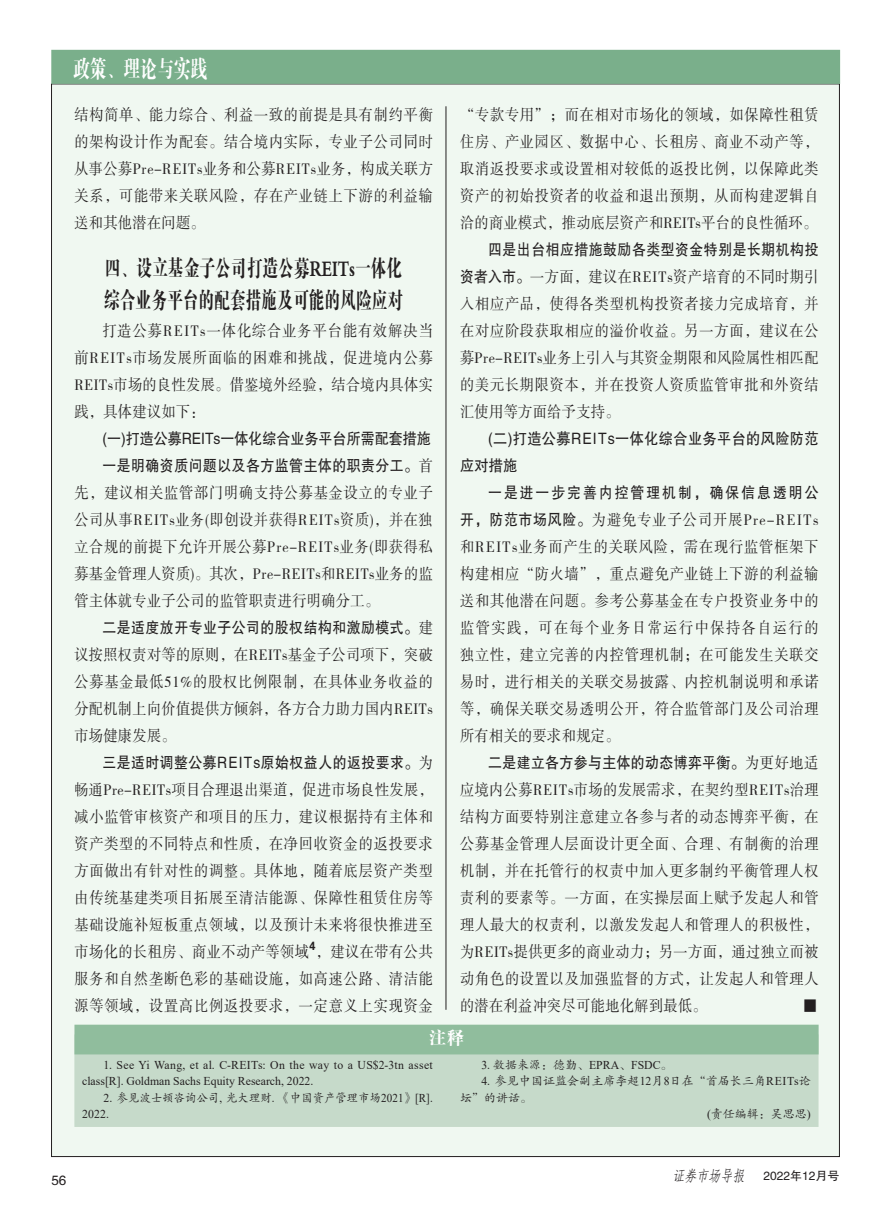
<style>
.page{position:relative;width:893px;height:1212px;background:#fff}
.page>*{position:absolute;margin:0;border:0;box-sizing:border-box;transform-origin:0 0}
.t1{font:24px "FZDBSK GBK1 0";color:#fff;scale:.7 1}
.t2{font:23.1px/31.5px "FZDBSK GBK1 0";color:#231f20;scale:.68 1}
.t3{font:18px "FZDBSK GBK1 0";color:#fff}
.t4{font:15.75px/27px "FZSSK GBK1 0";letter-spacing:.05em;color:#231f20;text-align:justify;scale:.9 1}
.t5{font:15.75px "FZHTK GBK1 0";letter-spacing:.035em;color:#231f20;scale:.88 1}
.t6{font:15.75px/27px "FZHTK GBK1 0";color:#231f20;scale:.89 1}
.t7{font:15.75px/27px "FZHTK GBK1 0";letter-spacing:.035em;color:#231f20;scale:.9 1}
.t8{font:15.75px "FZHTK GBK1 0";letter-spacing:.14em;color:#231f20;scale:.88 1}
.t9{font:13.5px "FZHTK GBK1 0";color:#231f20}
.t10{font:12px/16.5px "Times New Roman";color:#231f20}
.t11{font:12px "FZKTK GBK1 0";letter-spacing:.005em;color:#231f20}
.t12{font:12px "FZKTK GBK1 0";letter-spacing:.005em;color:#231f20;scale:.94 1}
.t13{font:12px "FZHTK GBK1 0";color:#231f20}
.t14{font:12px "FZDHTK GBK1 0";color:#231f20;scale:.9 1}
.s1{font-family:"FZSSK GBK1 0"}
.s2{font-family:"FZHTK GBK1 0"}
.s3{font-family:"Times New Roman"}
.s4{font-family:"FZKTK GBK1 0"}
.s5{font-family:"Fang Song GB2312";font-style:italic;font-size:15px}
</style>
<div class="page">
<div style="left:52px;top:84px;width:787px;height:1072px;background:#f0f8f1"></div>
<div style="left:51px;top:50px;width:789px;height:34px;background:#7aaf8b"></div>
<div style="left:74px;top:1034px;width:744px;height:93px;background:#c6daca"></div>
<div style="left:74px;top:1024px;width:745px;height:30px;background:#90bd9d;border:2px solid #90bd9d"></div>
<hr style="left:446px;top:106px;width:1px;height:904px;background:#231f20">
<h1 class="t1" style="left:73px;top:56px;width:194px">政策、理论与实践</h1>
<p class="t4" style="left:74px;top:102px;width:400px">结构简单、能力综合、利益一致的前提是具有制约平衡的架构设计作为配套。结合境内实际，专业子公司同时从事公募Pre-REITs业务和公募REITs业务，构成关联方关系，可能带来关联风险，存在产业链上下游的利益输送和其他潜在问题。</p>
<h2 class="t2" style="left:104px;top:253px;width:442px">四、设立基金子公司打造公募REITs一体化综合业务平台的配套措施及可能的风险应对</h2>
<p class="t4" style="left:74px;top:318px;width:400px;text-indent:28px">打造公募REITs一体化综合业务平台能有效解决当前REITs市场发展所面临的困难和挑战，促进境内公募REITs市场的良性发展。借鉴境外经验，结合境内具体实践，具体建议如下：</p>
<p class="t6" style="left:102px;top:425px;width:373px">(一)打造公募REITs一体化综合业务平台所需配套措施一是明确资质问题以及各方监管主体的职责分工。<span class="s1">首</span></p>
<p class="t4" style="left:74px;top:480px;width:400px">先，建议相关监管部门明确支持公募基金设立的专业子公司从事REITs业务(即创设并获得REITs资质)，并在独立合规的前提下允许开展公募Pre-REITs业务(即获得私募基金管理人资质)。其次，Pre-REITs和REITs业务的监管主体就专业子公司的监管职责进行明确分工。</p>
<p class="t5" style="left:102px;top:619px;width:377px">二是适度放开专业子公司的股权结构和激励模式。<span class="s1">建</span></p>
<p class="t4" style="left:74px;top:642px;width:400px">议按照权责对等的原则，在REITs基金子公司项下，突破公募基金最低51%的股权比例限制，在具体业务收益的分配机制上向价值提供方倾斜，各方合力助力国内REITs市场健康发展。</p>
<p class="t5" style="left:102px;top:754px;width:377px">三是适时调整公募REITs原始权益人的返投要求。<span class="s1">为</span></p>
<p class="t4" style="left:74px;top:777px;width:400px">畅通Pre-REITs项目合理退出渠道，促进市场良性发展，减小监管审核资产和项目的压力，建议根据持有主体和资产类型的不同特点和性质，在净回收资金的返投要求方面做出有针对性的调整。具体地，随着底层资产类型由传统基建类项目拓展至清洁能源、保障性租赁住房等基础设施补短板重点领域，以及预计未来将很快推进至市场化的长租房、商业不动产等领域，建议在带有公共</p>
<p class="t14" style="left:310px;top:939px;width:8px">4</p>
<p class="t4" style="left:74px;top:966px;width:400px">服务和自然垄断色彩的基础设施，如高速公路、清洁能源等领域，设置高比例返投要求，一定意义上实现资金</p>
<p class="t4" style="left:460px;top:102px;width:400px">“专款专用”；而在相对市场化的领域，如保障性租赁住房、产业园区、数据中心、长租房、商业不动产等，取消返投要求或设置相对较低的返投比例，以保障此类资产的初始投资者的收益和退出预期，从而构建逻辑自洽的商业模式，推动底层资产和REITs平台的良性循环。</p>
<p class="t5" style="left:488px;top:241px;width:377px">四是出台相应措施鼓励各类型资金特别是长期机构投</p>
<p class="t4" style="left:460px;top:264px;width:400px"><span class="s2">资者入市。</span>一方面，建议在REITs资产培育的不同时期引入相应产品，使得各类型机构投资者接力完成培育，并在对应阶段获取相应的溢价收益。另一方面，建议在公募Pre-REITs业务上引入与其资金期限和风险属性相匹配的美元长期限资本，并在投资人资质监管审批和外资结汇使用等方面给予支持。</p>
<p class="t7" style="left:460px;top:425px;width:400px;text-indent:28px">(二)打造公募REITs一体化综合业务平台的风险防范应对措施</p>
<p class="t8" style="left:488px;top:484px;width:377px">一是进一步完善内控管理机制，确保信息透明公</p>
<p class="t4" style="left:460px;top:507px;width:400px"><span class="s2">开，防范市场风险。</span>为避免专业子公司开展Pre-REITs和REITs业务而产生的关联风险，需在现行监管框架下构建相应“防火墙”，重点避免产业链上下游的利益输送和其他潜在问题。参考公募基金在专户投资业务中的监管实践，可在每个业务日常运行中保持各自运行的独立性，建立完善的内控管理机制；在可能发生关联交易时，进行相关的关联交易披露、内控机制说明和承诺等，确保关联交易透明公开，符合监管部门及公司治理所有相关的要求和规定。</p>
<p class="t5" style="left:488px;top:754px;width:377px">二是建立各方参与主体的动态博弈平衡。<span class="s1">为更好地适</span></p>
<p class="t4" style="left:460px;top:777px;width:400px">应境内公募REITs市场的发展需求，在契约型REITs治理结构方面要特别注意建立各参与者的动态博弈平衡，在公募基金管理人层面设计更全面、合理、有制衡的治理机制，并在托管行的权责中加入更多制约平衡管理人权责利的要素等。一方面，在实操层面上赋予发起人和管理人最大的权责利，以激发发起人和管理人的积极性，为REITs提供更多的商业动力；另一方面，通过独立而被动角色的设置以及加强监督的方式，让发起人和管理人的潜在利益冲突尽可能地化解到最低。</p>
<p class="t4" style="left:803px;top:993px;width:17px">■</p>
<p class="t3" style="left:429px;top:1028px;width:37px">注释</p>
<p class="t10" style="left:82px;top:1056px;width:352px;text-indent:21px">1. See Yi Wang, et al. C-REITs: On the way to a US$2-3tn asset class[R]. Goldman Sachs Equity Research, 2022.</p>
<p class="t12" style="left:103px;top:1091px;width:352px"><span class="s3">2.</span> 参见波士顿咨询公司<span class="s3">,</span> 光大理财<span class="s3">.</span> 《中国资产管理市场<span class="s3">2021</span>》<span class="s3">[R].</span></p>
<p class="t10" style="left:82px;top:1106px;width:28px">2022.</p>
<p class="t10" style="left:481px;top:1056px;width:193px">3. <span class="s4">数据来源：德勤、</span>EPRA<span class="s4">、</span>FSDC<span class="s4">。</span></p>
<p class="t11" style="left:481px;top:1075px;width:331px"><span class="s3">4.</span> 参见中国证监会副主席李超<span class="s3">12</span>月<span class="s3">8</span>日在“首届长三角<span class="s3">REITs</span>论</p>
<p class="t11" style="left:460px;top:1091px;width:73px">坛”的讲话。</p>
<p class="t11" style="left:707px;top:1108px;width:105px"><span class="s3">(</span>责任编辑：吴思思<span class="s3">)</span></p>
<p class="t9" style="left:51px;top:1172px;width:16px">56</p>
<p class="t13" style="left:673px;top:1169px;width:168px"><span class="s5">证券市场导报</span> 2022年12月号</p>
</div>
